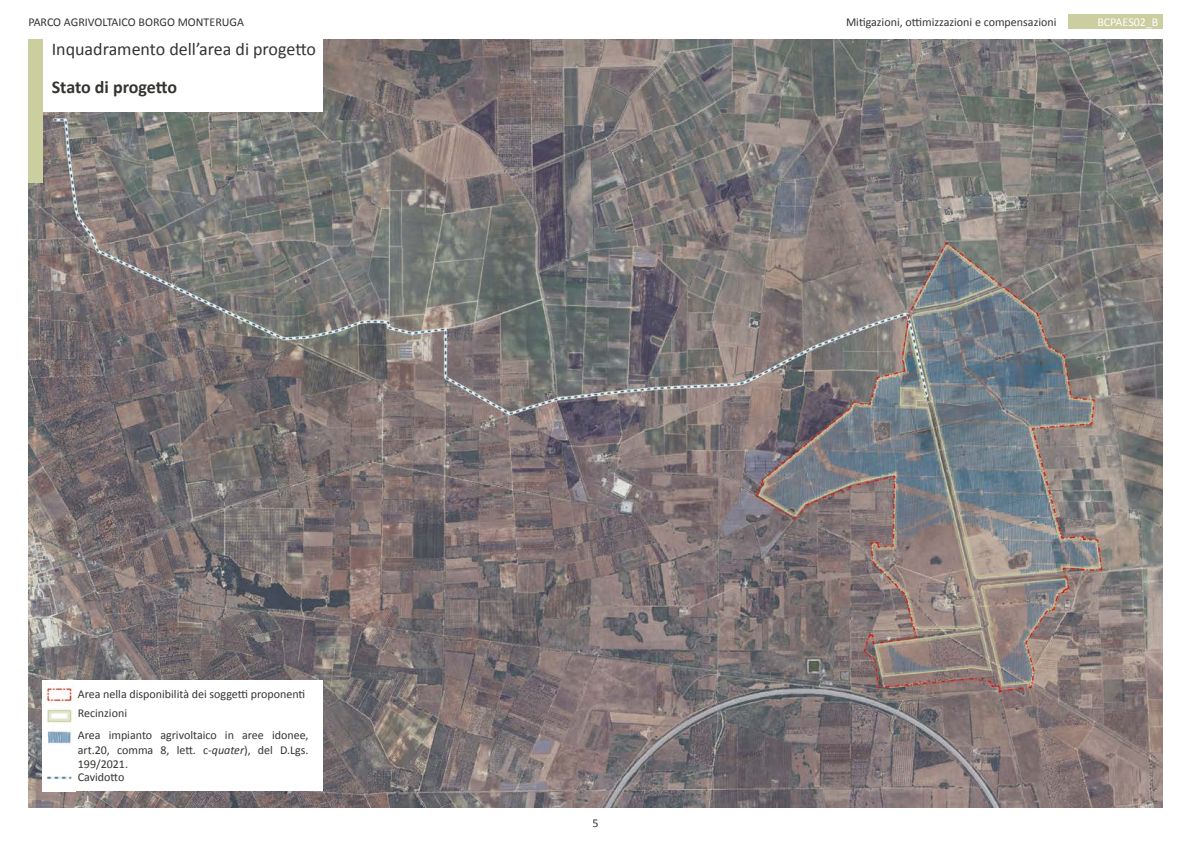
<style>
.page{position:relative;width:1191px;height:842px;background:#fff}
.page>*{position:absolute;margin:0;border:0;box-sizing:border-box;transform-origin:0 0}
.t1{font:18px "Calibri";color:#343431}
.t2{font:700 18px "Calibri";letter-spacing:-.01em;color:#343431}
.t3{font:12px/14.4px "Calibri";color:#343431}
.t4{font:12px "Calibri";color:#fff}
.s1{font-style:italic}
</style>
<div class="page">
<div style="left:1068px;top:14px;width:94px;height:14px;background:#cbce9f"></div>
<img style="left:28px;top:40px;width:1134px;height:768px">
<div style="left:20px;top:34px;width:303px;height:77px;background:#fff"></div>
<div style="left:28px;top:40px;width:15px;height:143px;background:#cbce9f"></div>
<div style="left:43px;top:680px;width:280px;height:68px;background:#fff"></div>
<img style="left:43px;top:682px;width:30px;height:63px">
<div style="left:43px;top:771px;width:280px;height:20px;background:#fff"></div>
<img style="left:46px;top:776px;width:26px;height:3px">
<div style="left:43px;top:746px;width:280px;height:25px;background:#fff"></div>
<p class="t3" style="left:28px;top:14px;width:217px">PARCO AGRIVOLTAICO BORGO MONTERUGA</p>
<p class="t3" style="left:846px;top:14px;width:212px">Mitigazioni, ottimizzazioni e compensazioni</p>
<h1 class="t1" style="left:52px;top:38px;width:266px">Inquadramento dell’area di progetto</h1>
<h1 class="t2" style="left:52px;top:76px;width:127px">Stato di progetto</h1>
<p class="t4" style="left:1097px;top:14px;width:63px">BCPAES02_B</p>
<p class="t3" style="left:78px;top:684px;width:229px;line-height:19.8px">Area nella disponibilità dei soggetti proponenti<br>Recinzioni</p>
<p class="t3" style="left:78px;top:728px;width:232px;text-align:justify">Area impianto agrivoltaico in aree idonee, art.20, comma 8, lett. c-<span class="s1">quater</span>), del D.Lgs.<br>199/2021.</p>
<p class="t3" style="left:78px;top:770px;width:48px">Cavidotto</p>
<p class="t3" style="left:592px;top:816px;width:8px">5</p>
</div>
